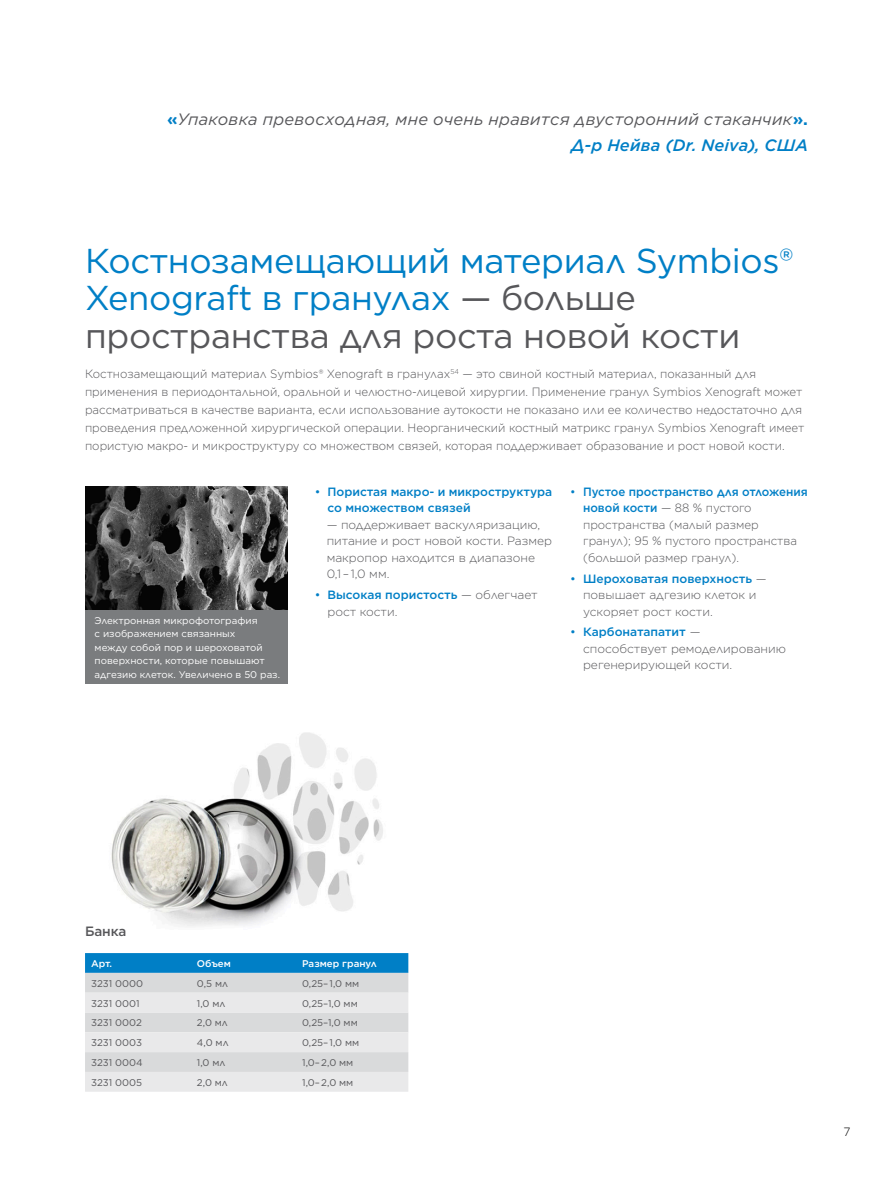
<style>
.page{position:relative;width:893px;height:1191px;background:#fff}
.page>*{position:absolute;margin:0;border:0;box-sizing:border-box;transform-origin:0 0}
.t1{font:34.5px/37.5px "Gotham";letter-spacing:-.01em;color:#007fc6}
.t2{font:italic 16.5px/25.5px "Gotham";letter-spacing:.015em;color:#57575a;text-align:right}
.t3{font:500 13.5px "Gotham";letter-spacing:-.01em;color:#57575a}
.t4{font:300 12px/16.5px "Gotham";color:#57575a;scale:.96 1}
.t5{font:300 12px/16.5px "Gotham";color:#57575a}
.t6{font:500 12px/16.5px "Gotham";color:#007fc6}
.t7{font:300 12px "Gotham";color:#000}
.t8{font:9.75px "Gotham";color:#57575a}
.t9{font:9.75px/13.5px "Gotham";color:#fff}
.t10{font:500 9.75px "Gotham";color:#fff}
.s1{font-weight:700;font-style:normal;color:#007fc6}
.s2{font-weight:500;color:#007fc6}
.s3{color:#57575a}
.s4{font-weight:400}
.s5{font-weight:400;color:#007fc6}
</style>
<div class="page">
<img style="left:111px;top:732px;width:272px;height:195px">
<img style="left:85px;top:486px;width:203px;height:124px">
<div style="left:85px;top:610px;width:203px;height:74px;background:#7a7c7e"></div>
<svg style="left:85px;top:953px;width:323px;height:138px;background:#c1d3de"></svg>
<h2 class="t2" style="left:167px;top:106px;width:642px"><span class="s1">«</span>Упаковка превосходная, мне очень нравится двусторонний стаканчик<span class="s1">».<br></span><span class="s2">Д-р Нейва (Dr. Neiva), США</span></h2>
<h1 class="t1" style="left:85px;top:241px;width:710px">Костнозамещающий материал Symbios®<br>Xenograft в гранулах <span class="s3">— больше пространства для роста новой кости</span></h1>
<p class="t4" style="left:85px;top:364px;width:751px;line-height:18px">Костнозамещающий материал Symbios® Xenograft в гранулах<sup>54</sup> — это свиной костный материал, показанный для применения в периодонтальной, оральной и челюстно-лицевой хирургии. Применение гранул Symbios Xenograft может рассматриваться в качестве варианта, если использование аутокости не показано или ее количество недостаточно для проведения предложенной хирургической операции. Неорганический костный матрикс гранул Symbios Xenograft имеет пористую макро- и микроструктуру со множеством связей, которая поддерживает образование и рост новой кости.</p>
<p class="t9" style="left:95px;top:613px;width:187px">Электронная микрофотография<br>с изображением связанных<br>между собой пор и шероховатой поверхности, которые повышают адгезию клеток. Увеличено в 50 раз.</p>
<p class="t6" style="left:327px;top:483px;width:226px;text-indent:-13px"><span class="s4">•</span> Пористая макро- и микроструктура со множеством связей</p>
<p class="t5" style="left:327px;top:516px;width:227px">— поддерживает васкуляризацию, питание и рост новой кости. Размер макропор находится в диапазоне<br>0,1 – 1,0 мм.</p>
<p class="t5" style="left:327px;top:586px;width:212px;text-indent:-13px"><span class="s5">•</span> <span class="s2">Высокая пористость</span> — облегчает рост кости.</p>
<p class="t4" style="left:583px;top:483px;width:236px;text-indent:-13px"><span class="s5">•</span> <span class="s2">Пустое пространство для отложения новой кости</span> — 88 % пустого пространства (малый размер гранул); 95 % пустого пространства (большой размер гранул).</p>
<p class="t5" style="left:583px;top:570px;width:185px;text-indent:-13px"><span class="s5">•</span> <span class="s2">Шероховатая поверхность</span> — повышает адгезию клеток и ускоряет рост кости.</p>
<p class="t5" style="left:583px;top:623px;width:204px;text-indent:-13px"><span class="s5">•</span> <span class="s2">Карбонатапатит</span> — способствует ремоделированию регенерирующей кости.</p>
<p class="t3" style="left:85px;top:922px;width:43px">Банка</p>
<p class="t10" style="left:91px;top:957px;width:23px">Арт.</p>
<p class="t10" style="left:197px;top:957px;width:35px">Объем</p>
<p class="t10" style="left:302px;top:957px;width:76px">Размер гранул</p>
<p class="t8" style="left:91px;top:977px;width:54px">3231 0000</p>
<p class="t8" style="left:197px;top:977px;width:33px">0,5 мл</p>
<p class="t8" style="left:302px;top:977px;width:59px">0,25– 1,0 мм</p>
<p class="t8" style="left:91px;top:996px;width:50px">3231 0001</p>
<p class="t8" style="left:197px;top:996px;width:30px">1,0 мл</p>
<p class="t8" style="left:302px;top:996px;width:57px">0,25–1,0 мм</p>
<p class="t8" style="left:91px;top:1016px;width:52px">3231 0002</p>
<p class="t8" style="left:197px;top:1016px;width:32px">2,0 мл</p>
<p class="t8" style="left:302px;top:1016px;width:57px">0,25–1,0 мм</p>
<p class="t8" style="left:91px;top:1036px;width:53px">3231 0003</p>
<p class="t8" style="left:197px;top:1036px;width:33px">4,0 мл</p>
<p class="t8" style="left:302px;top:1036px;width:59px">0,25– 1,0 мм</p>
<p class="t8" style="left:91px;top:1056px;width:53px">3231 0004</p>
<p class="t8" style="left:197px;top:1056px;width:30px">1,0 мл</p>
<p class="t8" style="left:302px;top:1056px;width:53px">1,0– 2,0 мм</p>
<p class="t8" style="left:91px;top:1076px;width:53px">3231 0005</p>
<p class="t8" style="left:197px;top:1076px;width:32px">2,0 мл</p>
<p class="t8" style="left:302px;top:1076px;width:53px">1,0– 2,0 мм</p>
<p class="t7" style="left:843px;top:1124px;width:9px">7</p>
</div>
